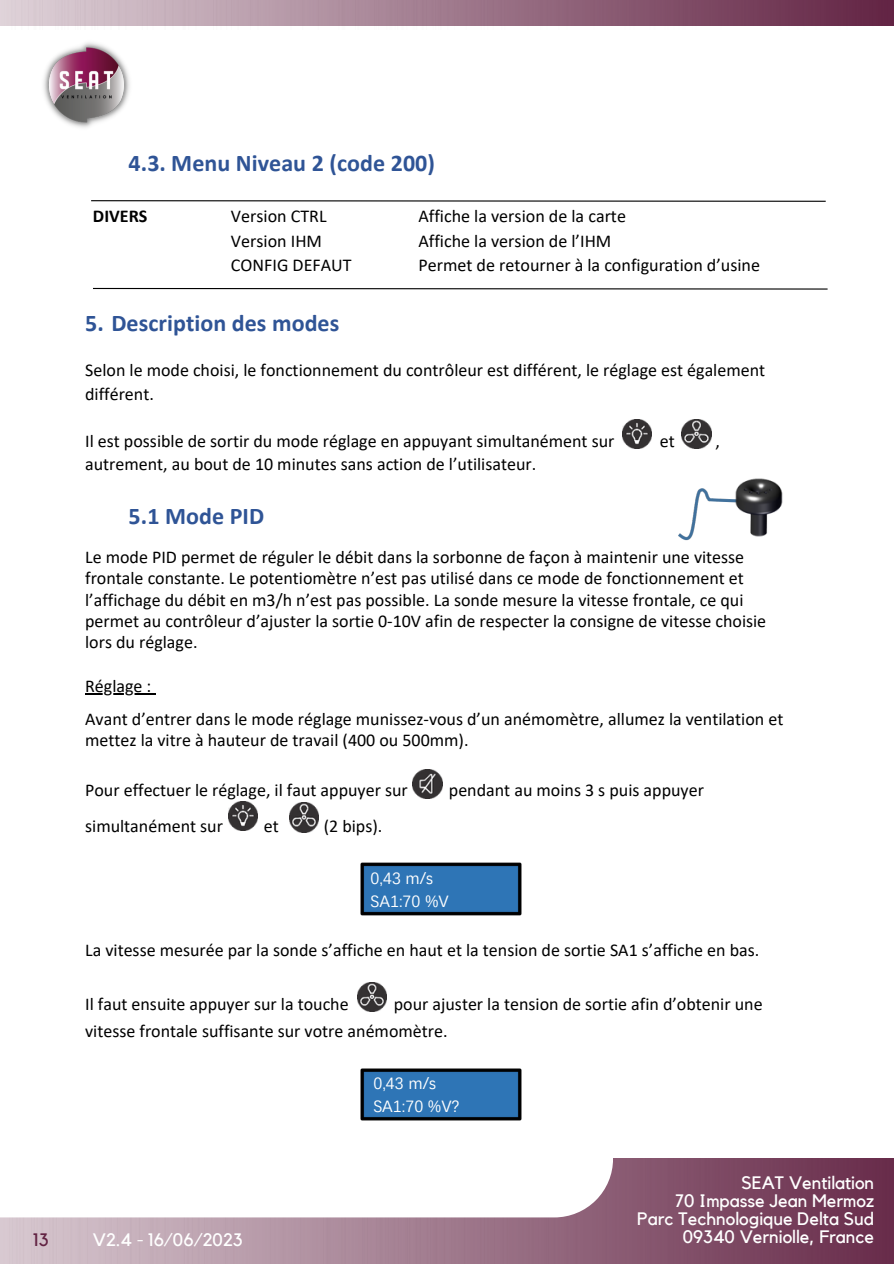
<style>
.page{position:relative;width:894px;height:1264px;background:#fff}
.page>*{position:absolute;margin:0;border:0;box-sizing:border-box;transform-origin:0 0}
.t1{font:700 24px "Calibri";letter-spacing:.005em;color:#2f5496}
.t2{font:18px/21.3px "Calibri";color:#000}
.t3{font:18px "Kollektif";color:#fff}
.t4{font:700 18px "Calibri";color:#000}
.t5{font:18px "Kollektif";color:#622343}
.t6{font:16.5px/23.7px "Nirmala UI";color:#fff}
.s1{color:#fff}
</style>
<div class="page">
<img style="left:0;top:1158px;width:893px;height:105px">
<div style="left:0;top:1100px;width:613px;height:117px;background:#fff"></div>
<img style="left:43px;top:42px;width:87px;height:86px">
<img style="left:0;top:0;width:893px;height:26px">
<img style="left:622px;top:419px;width:29px;height:29px">
<img style="left:681px;top:419px;width:29px;height:29px">
<hr style="left:85px;top:693px;width:66px;height:1px;background:#000">
<img style="left:413px;top:769px;width:29px;height:30px">
<img style="left:228px;top:801px;width:29px;height:29px">
<img style="left:289px;top:803px;width:29px;height:29px">
<img style="left:357px;top:982px;width:29px;height:29px">
<img style="left:360px;top:1068px;width:162px;height:53px">
<img style="left:360px;top:862px;width:162px;height:54px">
<img style="left:678px;top:488px;width:56px;height:53px">
<img style="left:734px;top:478px;width:49px;height:59px">
<svg style="left:91px;top:200px;width:735px;height:2px"></svg>
<svg style="left:93px;top:287px;width:735px;height:3px"></svg>
<p class="t5" style="left:33px;top:1231px;width:17px">13</p>
<p class="t1" style="left:129px;top:153px;width:308px">4.3. Menu Niveau 2 (code 200)</p>
<p class="t4" style="left:93px;top:208px;width:56px">DIVERS</p>
<p class="t2" style="left:231px;top:205px;width:122px;line-height:24.8px">Version CTRL<br>Version IHM<br>CONFIG DEFAUT</p>
<p class="t2" style="left:418px;top:206px;width:209px">Affiche la version de la carte</p>
<p class="t2" style="left:418px;top:231px;width:194px">Affiche la version de l’IHM</p>
<p class="t2" style="left:418px;top:256px;width:343px">Permet de retourner à la configuration d’usine</p>
<p class="t1" style="left:85px;top:313px;width:255px">5. Description des modes</p>
<p class="t2" style="left:85px;top:359px;width:681px;line-height:23.7px">Selon le mode choisi, le fonctionnement du contrôleur est différent, le réglage est également différent.</p>
<p class="t2" style="left:85px;top:431px;width:530px">Il est possible de sortir du mode réglage en appuyant simultanément sur</p>
<p class="t2" style="left:659px;top:431px;width:16px">et</p>
<p class="t2" style="left:715px;top:431px;width:6px">,</p>
<p class="t2" style="left:85px;top:455px;width:452px">autrement, au bout de 10 minutes sans action de l’utilisateur.</p>
<p class="t1" style="left:129px;top:506px;width:137px">5.1 Mode PID</p>
<p class="t2" style="left:85px;top:547px;width:682px">Le mode PID permet de réguler le débit dans la sorbonne de façon à maintenir une vitesse frontale constante. Le potentiomètre n’est pas utilisé dans ce mode de fonctionnement et l’affichage du débit en m3/h n’est pas possible. La sonde mesure la vitesse frontale, ce qui permet au contrôleur d’ajuster la sortie 0-10V afin de respecter la consigne de vitesse choisie</p>
<p class="t2" style="left:85px;top:633px;width:114px">lors du réglage.</p>
<p class="t2" style="left:85px;top:677px;width:68px">Réglage :</p>
<p class="t2" style="left:85px;top:709px;width:699px">Avant d’entrer dans le mode réglage munissez-vous d’un anémomètre, allumez la ventilation et mettez la vitre à hauteur de travail (400 ou 500mm).</p>
<p class="t2" style="left:85px;top:780px;width:324px">Pour effectuer le réglage, il faut appuyer sur</p>
<p class="t2" style="left:449px;top:780px;width:256px">pendant au moins 3 s puis appuyer</p>
<h1 class="t2" style="left:85px;top:816px;width:139px">simultanément sur</h1>
<h1 class="t2" style="left:264px;top:816px;width:16px">et</h1>
<h1 class="t2" style="left:323px;top:816px;width:124px">(2 bips). <span class="s1">1:70 %V</span></h1>
<p class="t6" style="left:370px;top:865px;width:64px">0,43 m/s</p>
<p class="t6" style="left:370px;top:888px;width:80px">SA1:70 %V</p>
<p class="t2" style="left:85px;top:940px;width:675px">La vitesse mesurée par la sonde s’affiche en haut et la tension de sortie SA1 s’affiche en bas.</p>
<p class="t2" style="left:85px;top:994px;width:265px">Il faut ensuite appuyer sur la touche</p>
<p class="t2" style="left:85px;top:992px;width:678px;line-height:27px;text-indent:308px">pour ajuster la tension de sortie afin d’obtenir une vitesse frontale suffisante sur votre anémomètre.</p>
<h3 class="t6" style="left:373px;top:1069px;width:87px">0,43 m/s<br>SA1:70 %V?</h3>
<h1 class="t3" style="left:741px;top:1174px;width:134px">SEAT Ventilation</h1>
<h1 class="t3" style="left:675px;top:1192px;width:200px">70 Impasse Jean Mermoz</h1>
<h2 class="t3" style="left:637px;top:1210px;width:238px">Parc Technologique Delta Sud</h2>
<p class="t3" style="left:93px;top:1231px;width:151px">V2.4 - 16/06/2023</p>
<p class="t3" style="left:682px;top:1228px;width:193px">09340 Verniolle, France</p>
</div>
